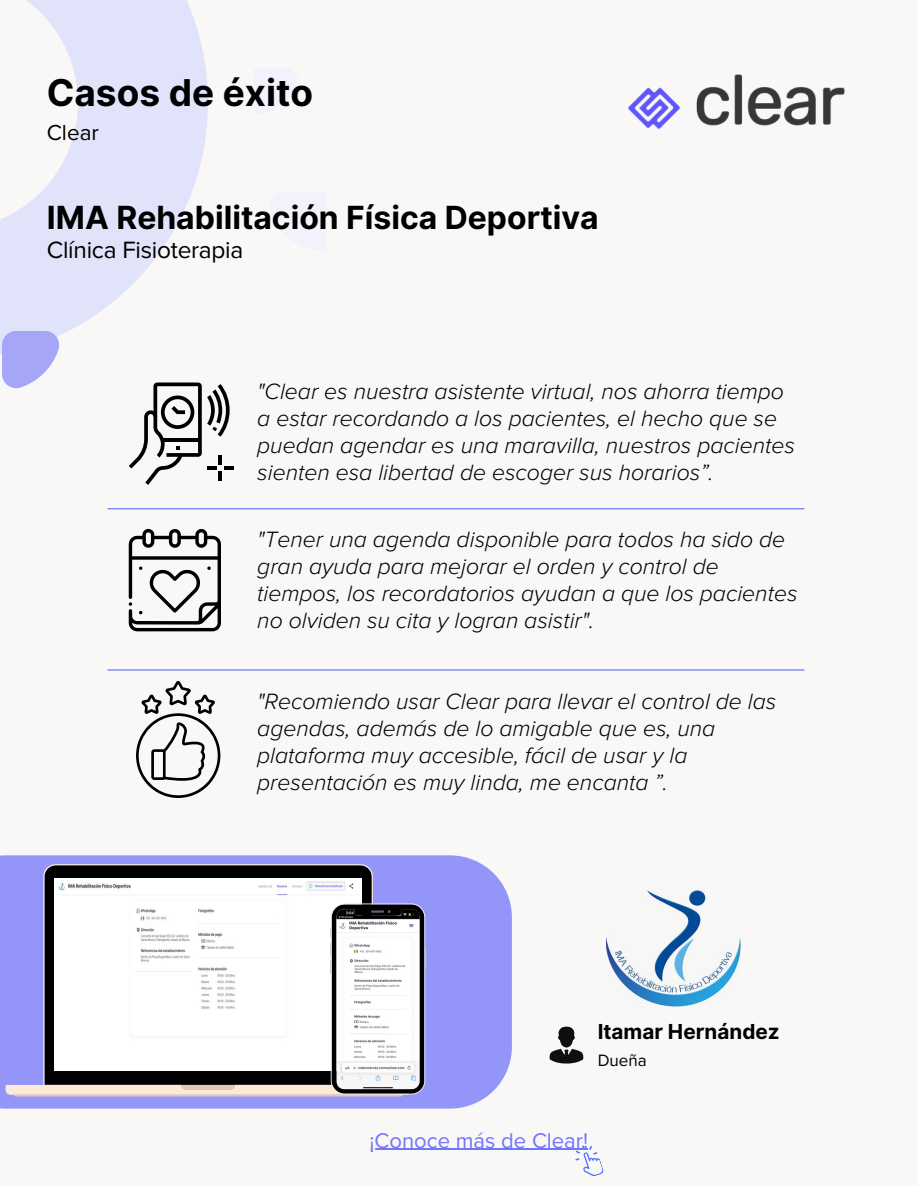
<style>
.page{position:relative;width:918px;height:1186px;background:#faf7f7}
.page>*{position:absolute;margin:0;border:0;box-sizing:border-box;transform-origin:0 0}
.t1{font:700 36.9px "Inter";color:#000}
.t2{font:700 31.95px "Inter";color:#000}
.t3{font:24.45px "Proxima Nova";letter-spacing:-.01em;color:#000}
.t4{font:italic 300 22.95px/27px "Proxima Nova";color:#000}
.t5{font:22.5px "Proxima Nova";color:#000}
.t6{font:22.05px "Proxima Nova";color:#7175fa}
.t7{font:700 20.7px "Inter";color:#000}
.t8{font:16.95px "Proxima Nova";color:#000}
</style>
<div class="page">
<svg style="left:0;top:855px;width:512px;height:253px;background:#989af8"></svg>
<hr style="left:107px;top:508px;width:697px;height:1px;background:#5271ff">
<hr style="left:107px;top:669px;width:697px;height:1px;background:#5271ff">
<svg style="left:0;top:0;width:208px;height:355px;fill:#e1e3fa"></svg>
<svg style="left:2px;top:331px;width:57px;height:57px"></svg>
<img style="left:628px;top:74px;width:217px;height:55px">
<svg style="left:575px;top:1145px;width:29px;height:31px"></svg>
<hr style="left:369px;top:1148px;width:219px;height:2px;background:#7175fa">
<svg style="left:549px;top:1026px;width:35px;height:37px"></svg>
<svg style="left:6px;top:864px;width:404px;height:231px;background:#535382"></svg>
<img style="left:54px;top:878px;width:308px;height:25px">
<svg style="left:14px;top:903px;width:412px;height:193px"></svg>
<img style="left:607px;top:890px;width:134px;height:117px">
<svg style="left:129px;top:529px;width:92px;height:102px"></svg>
<svg style="left:129px;top:382px;width:104px;height:103px"></svg>
<hr style="left:207px;top:466px;width:10px;height:4px;background:#000">
<svg style="left:136px;top:681px;width:84px;height:117px"></svg>
<h3 class="t1" style="left:47px;top:70px;width:268px">Casos de éxito</h3>
<p class="t5" style="left:47px;top:119px;width:54px">Clear</p>
<h3 class="t2" style="left:47px;top:198px;width:553px">IMA Rehabilitación Física Deportiva</h3>
<p class="t3" style="left:47px;top:236px;width:198px">Clínica Fisioterapia</p>
<p class="t4" style="left:257px;top:378px;width:539px">"Clear es nuestra asistente virtual, nos ahorra tiempo a estar recordando a los pacientes, el hecho que se puedan agendar es una maravilla, nuestros pacientes sienten esa libertad de escoger sus horarios”.</p>
<h3 class="t4" style="left:257px;top:527px;width:542px">"Tener una agenda disponible para todos ha sido de gran ayuda para mejorar el orden y control de tiempos, los recordatorios ayudan a que los pacientes no olviden su cita y logran asistir".</h3>
<p class="t4" style="left:257px;top:688px;width:521px">"Recomiendo usar Clear para llevar el control de las agendas, además de lo amigable que es, una plataforma muy accesible, fácil de usar y la presentación es muy linda, me encanta ”.</p>
<h3 class="t7" style="left:598px;top:1019px;width:183px">Itamar Hernández</h3>
<p class="t8" style="left:598px;top:1050px;width:51px">Dueña</p>
<h1 class="t6" style="left:369px;top:1127px;width:220px">¡Conoce más de Clear!</h1>
</div>
